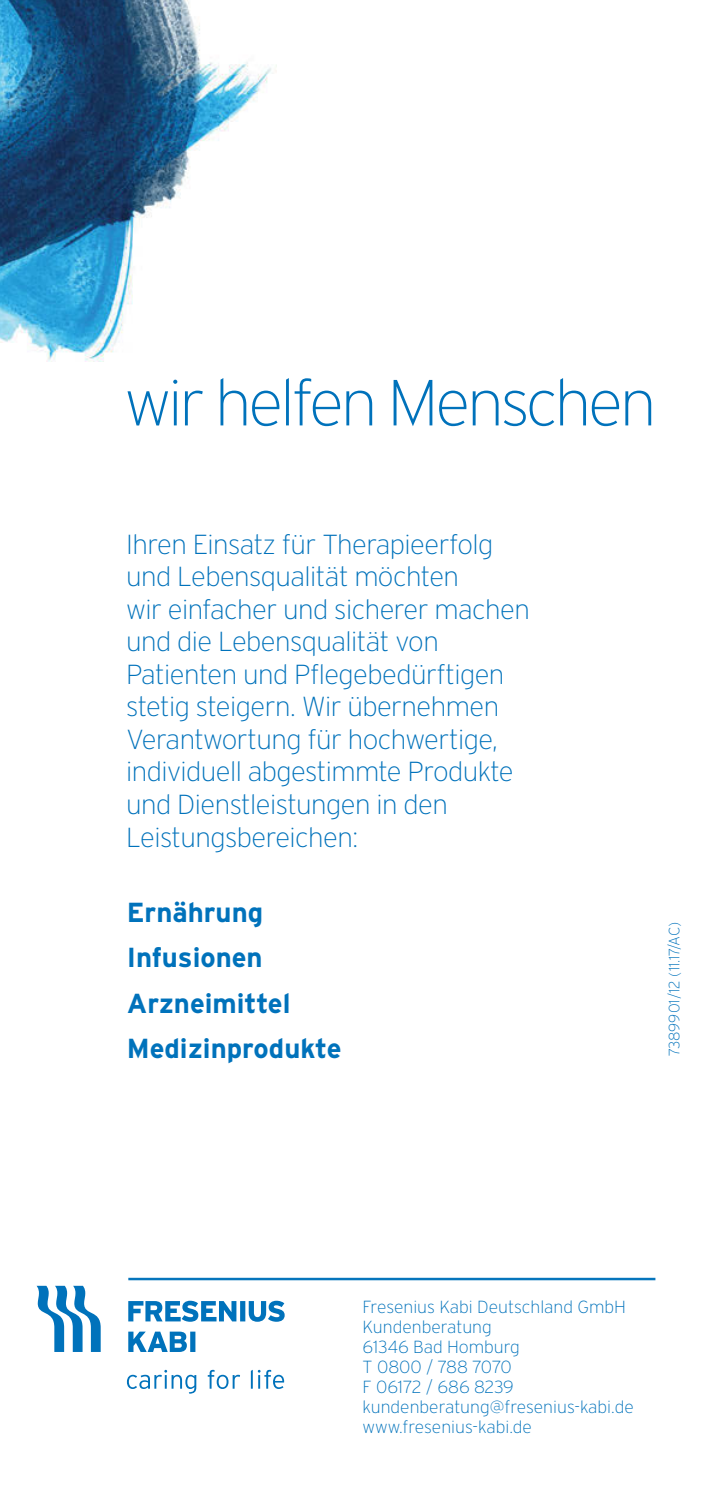
<style>
.page{position:relative;width:709px;height:1489px;background:#fff}
.page>*{position:absolute;margin:0;border:0;box-sizing:border-box;transform-origin:0 0}
.t1{font:200 65px "Interstate";letter-spacing:-.05em;color:#0072bb}
.t2{font:200 27.5px/32.5px "Interstate";letter-spacing:-.02em;color:#0072bb}
.t3{font:700 27.5px/45.5px "Interstate";color:#0072bb}
.t4{font:200 17.5px/20px "Interstate";color:#0072bb}
.t5{font:200 15px "Interstate";color:#0072bb}
</style>
<div class="page">
<svg style="left:36px;top:1285px;width:65px;height:66px"></svg>
<svg style="left:128px;top:1331px;width:67px;height:20px"></svg>
<svg style="left:128px;top:1300px;width:157px;height:21px"></svg>
<svg style="left:127px;top:1369px;width:157px;height:24px"></svg>
<hr style="left:128px;top:1277px;width:527px;height:3px;background:#0072bb">
<img style="left:0;top:0;width:277px;height:361px">
<h1 class="t1" style="left:124px;top:367px;width:533px">wir helfen Menschen</h1>
<p class="t2" style="left:126px;top:528px;width:405px">Ihren Einsatz für Therapieerfolg und Lebensqualität möchten<br>wir einfacher und sicherer machen und die Lebensqualität von<br>Patienten und Pflegebedürftigen stetig steigern. Wir übernehmen<br>Verantwortung für hochwertige, individuell abgestimmte Produkte und Dienstleistungen in den<br>Leistungsbereichen:</p>
<p class="t3" style="left:127px;top:888px;width:216px">Ernährung<br>Infusionen<br>Arzneimittel<br>Medizinprodukte</p>
<p class="t5" style="left:666px;top:1056px;width:136px;rotate:-90deg">7389901/12 (11.17/AC)</p>
<p class="t4" style="left:362px;top:1296px;width:273px">Fresenius Kabi Deutschland GmbH<br>Kundenberatung<br>61346 Bad Homburg<br>T 0800 / 788 7070<br>F 06172 / 686 8239 kundenberatung@fresenius-kabi.de www.fresenius-kabi.de</p>
</div>
